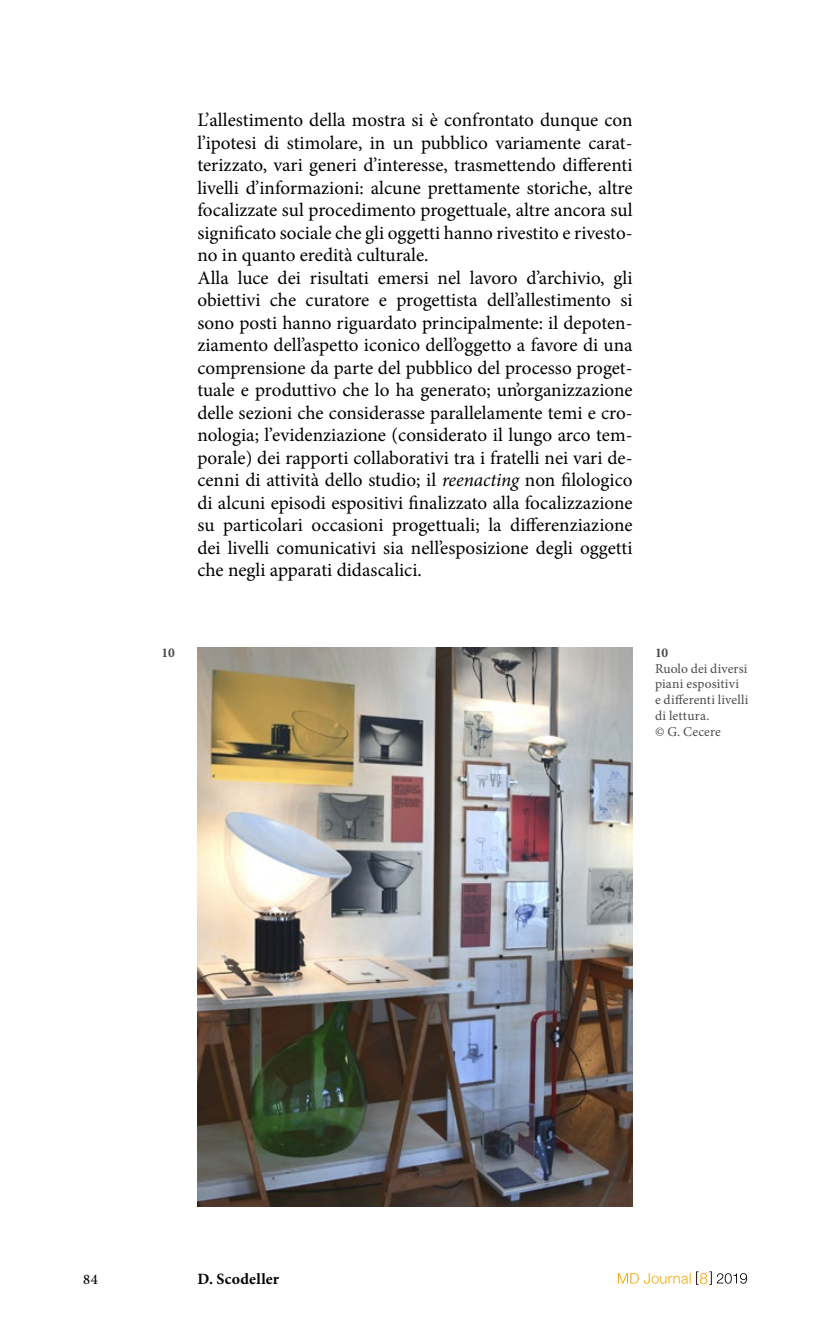
<style>
.page{position:relative;width:830px;height:1340px;background:#fff}
.page>*{position:absolute;margin:0;border:0;box-sizing:border-box;transform-origin:0 0}
.t1{font:19.12px/22.5px "Minion Pro";color:#000}
.t2{font:700 15.75px "Minion Pro";letter-spacing:.02em;color:#000}
.t3{font:500 14.62px "Minion Pro";color:#000}
.t4{font:13.5px/15.8px "Minion Pro";letter-spacing:.01em;color:#4a4a49}
.t5{font:700 13.5px "Minion Pro";color:#4a4a49}
.s1{font-style:italic}
</style>
<div class="page">
<svg style="left:617px;top:1271px;width:129px;height:13px"></svg>
<img style="left:197px;top:647px;width:435px;height:559px">
<p class="t1" style="left:197px;top:109px;width:436px">L’allestimento della mostra si è confrontato dunque con l’ipotesi di stimolare, in un pubblico variamente carat&shy;terizzato, vari generi d’interesse, trasmettendo differenti livelli d’informazioni: alcune prettamente storiche, altre focalizzate sul procedimento progettuale, altre ancora sul significato sociale che gli oggetti hanno rivestito e rivesto&shy;no in quanto eredità culturale.<br>Alla luce dei risultati emersi nel lavoro d’archivio, gli obiettivi che curatore e progettista dell’allestimento si sono posti hanno riguardato principalmente: il depoten&shy;ziamento dell’aspetto iconico dell’oggetto a favore di una comprensione da parte del pubblico del processo proget&shy;tuale e produttivo che lo ha generato; un’organizzazione delle sezioni che considerasse parallelamente temi e cro&shy;nologia; l’evidenziazione (considerato il lungo arco tem&shy;porale) dei rapporti collaborativi tra i fratelli nei vari de&shy;cenni di attività dello studio; il <span class="s1">reenacting</span> non filologico di alcuni episodi espositivi finalizzato alla focalizzazione su particolari occasioni progettuali; la differenziazione dei livelli comunicativi sia nell’esposizione degli oggetti che negli apparati didascalici.</p>
<p class="t5" style="left:161px;top:643px;width:15px">10</p>
<p class="t5" style="left:654px;top:643px;width:15px">10</p>
<p class="t4" style="left:654px;top:660px;width:95px">Ruolo dei diversi piani espositivi<br>e differenti livelli di lettura.<br>© G. Cecere</p>
<p class="t3" style="left:83px;top:1268px;width:16px">84</p>
<p class="t2" style="left:197px;top:1267px;width:83px">D. Scodeller</p>
</div>
